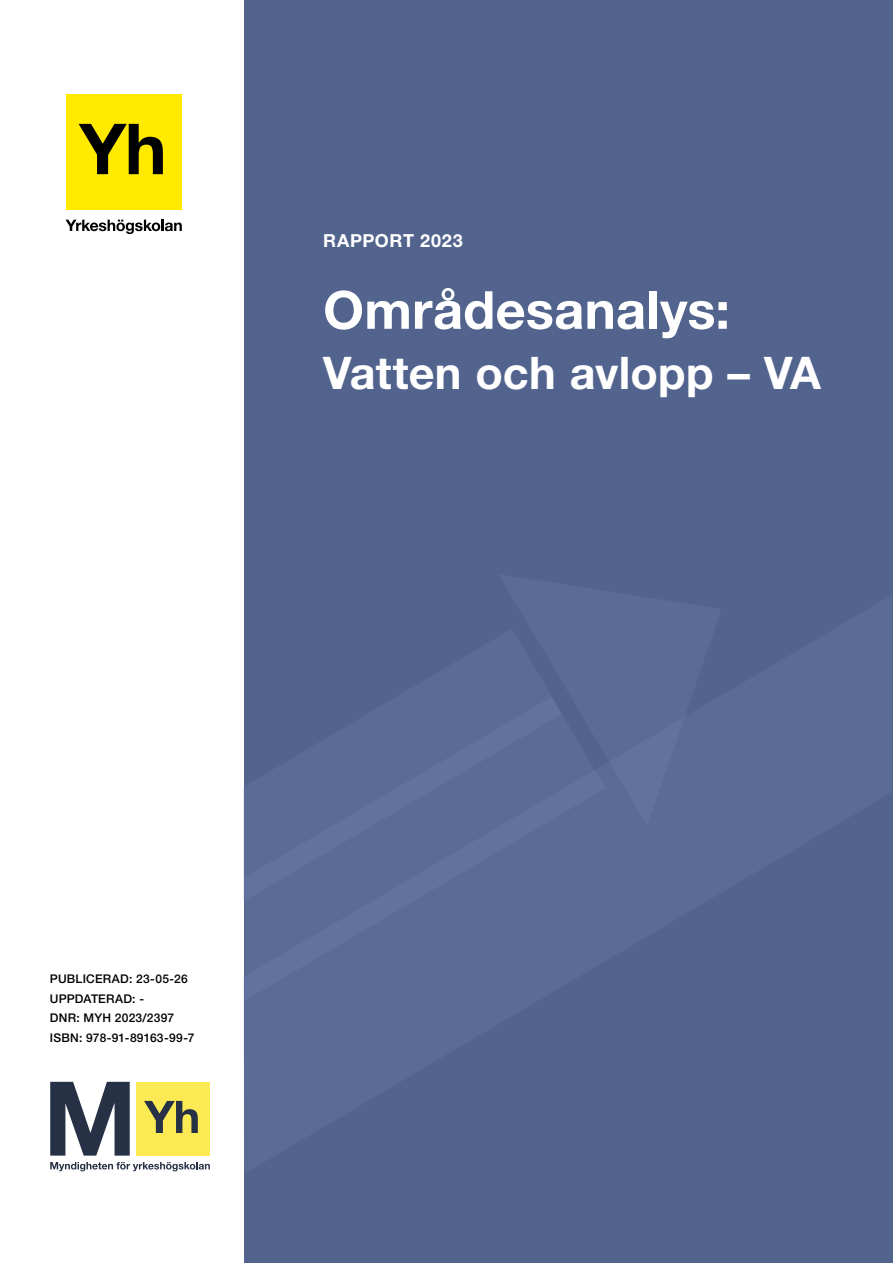
<style>
.page{position:relative;width:893px;height:1263px;background:#fff}
.page>*{position:absolute;margin:0;border:0;box-sizing:border-box;transform-origin:0 0}
.t1{font:700 52.5px "Helvetica Neue LT Std";letter-spacing:.005em;color:#fff}
.t2{font:700 45px "Helvetica Neue LT Std";letter-spacing:.005em;color:#fff}
.t3{font:700 18px "Helvetica Neue LT Std";letter-spacing:.035em;color:#fff}
.t4{font:500 12px/19.5px "Helvetica Neue LT Std";letter-spacing:.02em;color:#000}
</style>
<div class="page">
<div style="left:244px;top:0;width:649px;height:1263px;background:#52648d"></div>
<div style="left:244px;top:728px;width:297px;height:273px;background:#5a6c96"></div>
<div style="left:499px;top:697px;width:185px;height:129px;background:#5a6c96"></div>
<div style="left:136px;top:1082px;width:74px;height:73px;background:#fcea55"></div>
<svg style="left:144px;top:1101px;width:54px;height:32px"></svg>
<svg style="left:50px;top:1162px;width:160px;height:9px"></svg>
<svg style="left:50px;top:1082px;width:80px;height:73px"></svg>
<div style="left:66px;top:94px;width:116px;height:116px;background:#ffea00"></div>
<svg style="left:79px;top:124px;width:84px;height:50px"></svg>
<svg style="left:66px;top:220px;width:116px;height:14px"></svg>
<h1 class="t3" style="left:323px;top:229px;width:141px">RAPPORT 2023</h1>
<h2 class="t1" style="left:323px;top:278px;width:408px">Områdesanalys:</h2>
<h2 class="t2" style="left:323px;top:345px;width:499px">Vatten och avlopp – VA</h2>
<p class="t4" style="left:50px;top:969px;width:139px">PUBLICERAD: 23-05-26</p>
<p class="t4" style="left:50px;top:988px;width:126px">UPPDATERAD: -<br>DNR: MYH 2023/2397</p>
<p class="t4" style="left:50px;top:1027px;width:146px">ISBN: 978-91-89163-99-7</p>
</div>
